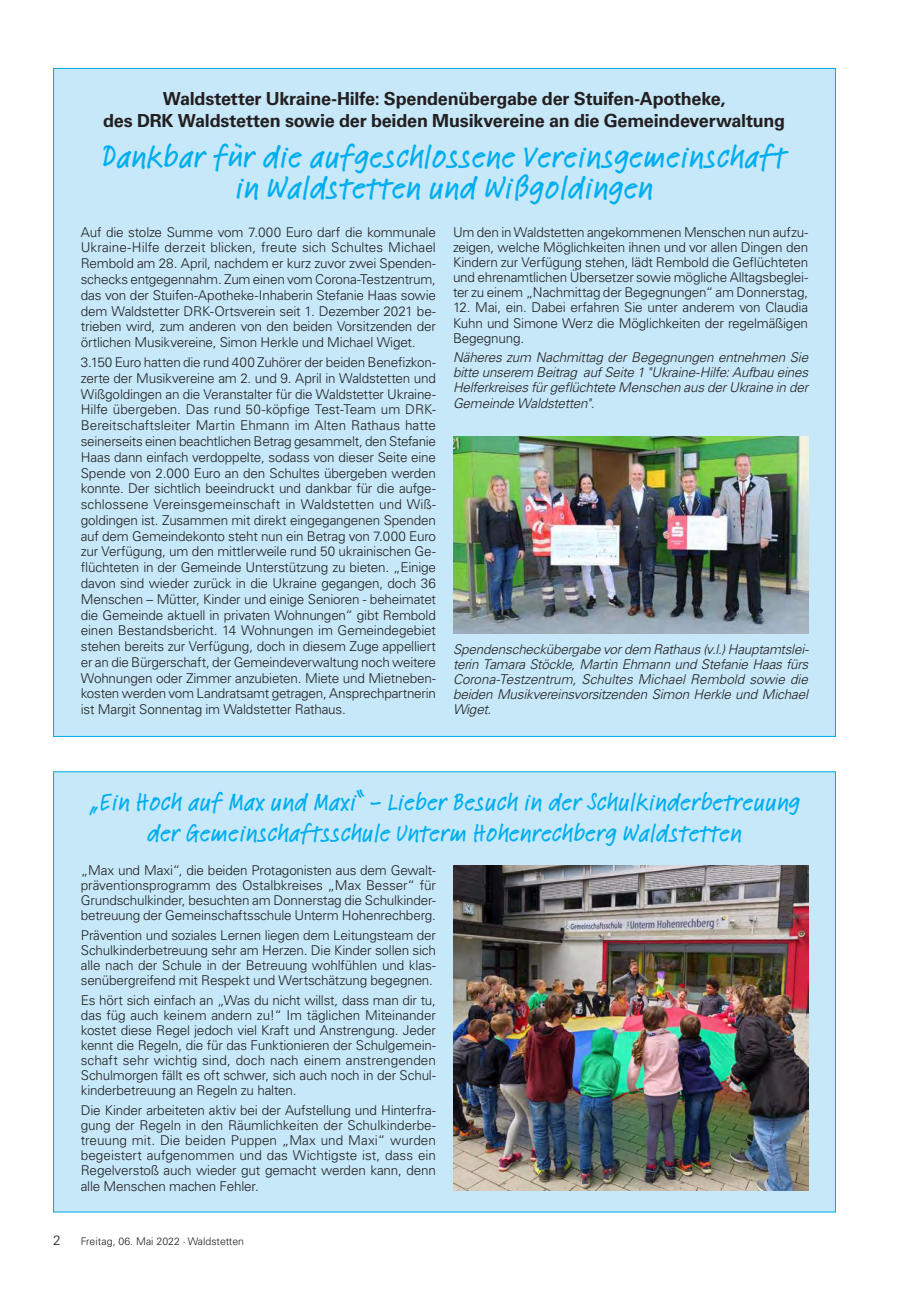
<style>
.page{position:relative;width:906px;height:1289px;background:#fff}
.page>*{position:absolute;margin:0;border:0;box-sizing:border-box;transform-origin:0 0}
.t1{font:500 33px/31.5px "Linotype Feltpen";letter-spacing:.005em;color:#00aeef;text-align:center}
.t2{font:500 25.5px/31.5px "Linotype Feltpen";letter-spacing:.005em;color:#00aeef;text-align:center}
.t3{font:700 18px/21.6px "Univers LT";letter-spacing:-.015em;color:#231f20;text-align:center}
.t4{font:300 13.5px/15.8px "Univers LT";letter-spacing:-.015em;color:#231f20;text-align:justify}
.t5{font:italic 300 13.5px/15px "Univers LT";letter-spacing:-.015em;color:#231f20;text-align:justify}
.t6{font:300 10.5px "Univers LT";color:#231f20}
</style>
<div class="page">
<div style="left:53px;top:68px;width:783px;height:668px;background:#c6e8f9;border:1px solid #00aaeb"></div>
<img style="left:453px;top:437px;width:355px;height:197px">
<div style="left:53px;top:771px;width:783px;height:441px;background:#c6e8f9;border:1px solid #00aaeb"></div>
<img style="left:453px;top:865px;width:355px;height:325px">
<h3 class="t3" style="left:103px;top:88px;width:683px">Waldstetter Ukraine-Hilfe: Spendenübergabe der Stuifen-Apotheke,<br>des DRK Waldstetten sowie der beiden Musikvereine an die Gemeindeverwaltung</h3>
<h1 class="t1" style="left:102px;top:139px;width:686px">Dankbar für die aufgeschlossene Vereinsgemeinschaft in Waldstetten und Wißgoldingen</h1>
<p class="t4" style="left:453px;top:224px;width:357px;line-height:15.1px">Um den in Waldstetten angekommenen Menschen nun aufzu&shy;zeigen, welche Möglichkeiten ihnen und vor allen Dingen den Kindern zur Verfügung stehen, lädt Rembold die Geflüchteten und ehrenamtlichen Übersetzer sowie mögliche Alltagsbeglei&shy;ter zu einem „Nachmittag der Begegnungen“ am Donnerstag,</p>
<p class="t4" style="left:453px;top:300px;width:357px;line-height:15.1px">12. Mai, ein. Dabei erfahren Sie unter anderem von Claudia Kuhn und Simone Werz die Möglichkeiten der regelmäßigen Begegnung.</p>
<p class="t5" style="left:453px;top:350px;width:357px">Näheres zum Nachmittag der Begegnungen entnehmen Sie bitte unserem Beitrag auf Seite 1 "Ukraine-Hilfe: Aufbau eines Helferkreises für geflüchtete Menschen aus der Ukraine in der Gemeinde Waldstetten".</p>
<p class="t4" style="left:81px;top:224px;width:357px">Auf die stolze Summe vom 7.000 Euro darf die kommunale Ukraine-Hilfe derzeit blicken, freute sich Schultes Michael Rembold am 28. April, nachdem er kurz zuvor zwei Spenden&shy;schecks entgegennahm. Zum einen vom Corona-Testzentrum, das von der Stuifen-Apotheke-Inhaberin Stefanie Haas sowie dem Waldstetter DRK-Ortsverein seit 1. Dezember 2021 be&shy;trieben wird, zum anderen von den beiden Vorsitzenden der örtlichen Musikvereine, Simon Herkle und Michael Wiget.</p>
<p class="t4" style="left:81px;top:354px;width:357px">3.150 Euro hatten die rund 400 Zuhörer der beiden Benefizkon&shy;zerte der Musikvereine am 2. und 9. April in Waldstetten und Wißgoldingen an die Veranstalter für die Waldstetter Ukraine-Hilfe übergeben. Das rund 50-köpfige Test-Team um DRK-Bereitschaftsleiter Martin Ehmann im Alten Rathaus hatte seinerseits einen beachtlichen Betrag gesammelt, den Stefanie Haas dann einfach verdoppelte, sodass von dieser Seite eine Spende von 2.000 Euro an den Schultes übergeben werden konnte. Der sichtlich beeindruckt und dankbar für die aufge&shy;schlossene Vereinsgemeinschaft in Waldstetten und Wiß&shy;goldingen ist. Zusammen mit direkt eingegangenen Spenden auf dem Gemeindekonto steht nun ein Betrag von 7.000 Euro zur Verfügung, um den mittlerweile rund 50 ukrainischen Ge&shy;flüchteten in der Gemeinde Unterstützung zu bieten. „Einige davon sind wieder zurück in die Ukraine gegangen, doch 36<br>Menschen – Mütter, Kinder und einige Senioren - beheimatet die Gemeinde aktuell in privaten Wohnungen“ gibt Rembold einen Bestandsbericht. 14 Wohnungen im Gemeindegebiet stehen bereits zur Verfügung, doch in diesem Zuge appelliert er an die Bürgerschaft, der Gemeindeverwaltung noch weitere Wohnungen oder Zimmer anzubieten. Miete und Mietneben&shy;kosten werden vom Landratsamt getragen, Ansprechpartnerin ist Margit Sonnentag im Waldstetter Rathaus.</p>
<p class="t5" style="left:453px;top:642px;width:357px">Spendenscheckübergabe vor dem Rathaus (v.l.) Hauptamtslei&shy;terin Tamara Stöckle, Martin Ehmann und Stefanie Haas fürs Corona-Testzentrum, Schultes Michael Rembold sowie die beiden Musikvereinsvorsitzenden Simon Herkle und Michael Wiget.</p>
<h2 class="t2" style="left:89px;top:784px;width:713px">„Ein Hoch auf Max und Maxi“ - Lieber Besuch in der Schulkinderbetreuung der Gemeinschaftsschule Unterm Hohenrechberg Waldstetten</h2>
<p class="t4" style="left:81px;top:862px;width:357px;line-height:15.1px">„Max und Maxi“, die beiden Protagonisten aus dem Gewalt&shy;präventionsprogramm des Ostalbkreises „Max Besser“ für Grundschulkinder, besuchten am Donnerstag die Schulkinder&shy;betreuung der Gemeinschaftsschule Unterm Hohenrechberg.</p>
<p class="t4" style="left:81px;top:927px;width:357px;line-height:15.1px">Prävention und soziales Lernen liegen dem Leitungsteam der Schulkinderbetreuung sehr am Herzen. Die Kinder sollen sich alle nach der Schule in der Betreuung wohlfühlen und klas&shy;senübergreifend mit Respekt und Wertschätzung begegnen.</p>
<p class="t4" style="left:81px;top:992px;width:357px;line-height:15.1px">Es hört sich einfach an „Was du nicht willst, dass man dir tu, das füg auch keinem andern zu!“ Im täglichen Miteinander kostet diese Regel jedoch viel Kraft und Anstrengung. Jeder kennt die Regeln, die für das Funktionieren der Schulgemein&shy;schaft sehr wichtig sind, doch nach einem anstrengenden Schulmorgen fällt es oft schwer, sich auch noch in der Schul&shy;kinderbetreuung an Regeln zu halten.</p>
<p class="t4" style="left:81px;top:1102px;width:357px;line-height:15.1px">Die Kinder arbeiteten aktiv bei der Aufstellung und Hinterfra&shy;gung der Regeln in den Räumlichkeiten der Schulkinderbe&shy;treuung mit. Die beiden Puppen „Max und Maxi“ wurden begeistert aufgenommen und das Wichtigste ist, dass ein Regelverstoß auch wieder gut gemacht werden kann, denn alle Menschen machen Fehler.</p>
<p class="t4" style="left:53px;top:1231px;width:9px">2</p>
<p class="t6" style="left:81px;top:1234px;width:165px">Freitag, 06. Mai 2022 · Waldstetten</p>
</div>
